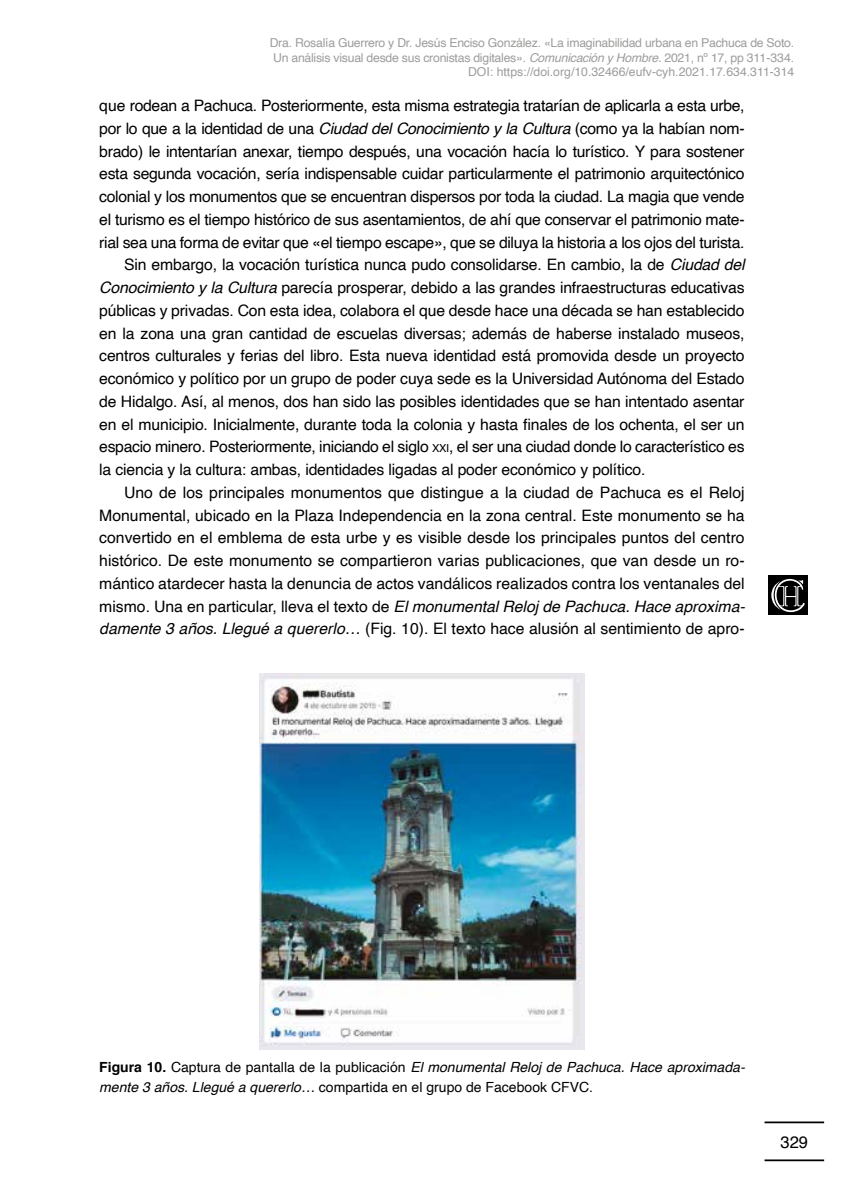
<style>
.page{position:relative;width:844px;height:1191px;background:#fff}
.page>*{position:absolute;margin:0;border:0;box-sizing:border-box;transform-origin:0 0}
.t1{font:16.62px "Helvetica";color:#000}
.t2{font:15.75px "Helvetica";letter-spacing:-.01em;color:#000}
.t3{font:italic 15.75px "Helvetica";color:#000}
.t4{font:italic 14px/19.2px "Helvetica";color:#000}
.t5{font:12.25px/14.7px "Helvetica";letter-spacing:-.02em;color:#9d9d9c;text-align:right}
.s1{font-style:italic}
.s2{font-size:11.03px}
.s3{font-style:normal}
.s4{font-weight:700;font-style:normal}
</style>
<div class="page">
<div style="left:768px;top:575px;width:39px;height:40px;background:#000"></div>
<svg style="left:771px;top:579px;width:33px;height:33px"></svg>
<hr style="left:764px;top:1159px;width:59px;height:2px;background:#000">
<hr style="left:764px;top:1121px;width:59px;height:2px;background:#000">
<img style="left:259px;top:673px;width:325px;height:376px">
<p class="t5" style="left:270px;top:36px;width:526px">Dra. Rosalía Guerrero y Dr. Jesús Enciso González. «La imaginabilidad urbana en Pachuca de Soto.<br>Un análisis visual desde sus cronistas digitales». <span class="s1">Comunicación y Hombre.</span> 2021, nº 17, pp 311-334.<br>DOI: https://doi.org/10.32466/eufv-cyh.2021.17.634.311-314</p>
<p class="t2" style="left:99px;top:93px;width:646px">que rodean a Pachuca. Posteriormente, esta misma estrategia tratarían de aplicarla a esta urbe,</p>
<p class="t2" style="left:99px;top:116px;width:646px">por lo que a la identidad de una <span class="s1">Ciudad del Conocimiento y la Cultura</span> (como ya la habían nom-</p>
<p class="t2" style="left:99px;top:139px;width:646px">brado) le intentarían anexar, tiempo después, una vocación hacía lo turístico. Y para sostener</p>
<p class="t2" style="left:99px;top:162px;width:646px">esta segunda vocación, sería indispensable cuidar particularmente el patrimonio arquitectónico</p>
<p class="t2" style="left:99px;top:184px;width:646px">colonial y los monumentos que se encuentran dispersos por toda la ciudad. La magia que vende</p>
<p class="t2" style="left:99px;top:207px;width:646px">el turismo es el tiempo histórico de sus asentamientos, de ahí que conservar el patrimonio mate-</p>
<p class="t2" style="left:99px;top:230px;width:646px">rial sea una forma de evitar que «el tiempo escape», que se diluya la historia a los ojos del turista.</p>
<p class="t2" style="left:124px;top:253px;width:622px">Sin embargo, la vocación turística nunca pudo consolidarse. En cambio, la de <span class="s1">Ciudad del</span></p>
<p class="t2" style="left:99px;top:275px;width:646px"><span class="s1">Conocimiento y la Cultura</span> parecía prosperar, debido a las grandes infraestructuras educativas</p>
<p class="t2" style="left:99px;top:298px;width:646px">públicas y privadas. Con esta idea, colabora el que desde hace una década se han establecido</p>
<p class="t2" style="left:99px;top:321px;width:646px">en la zona una gran cantidad de escuelas diversas; además de haberse instalado museos,</p>
<p class="t2" style="left:99px;top:344px;width:646px">centros culturales y ferias del libro. Esta nueva identidad está promovida desde un proyecto</p>
<p class="t2" style="left:99px;top:366px;width:646px">económico y político por un grupo de poder cuya sede es la Universidad Autónoma del Estado</p>
<p class="t2" style="left:99px;top:389px;width:646px">de Hidalgo. Así, al menos, dos han sido las posibles identidades que se han intentado asentar</p>
<p class="t2" style="left:99px;top:412px;width:646px">en el municipio. Inicialmente, durante toda la colonia y hasta finales de los ochenta, el ser un</p>
<p class="t2" style="left:99px;top:434px;width:646px">espacio minero. Posteriormente, iniciando el siglo <span class="s2">xxi</span>, el ser una ciudad donde lo característico es</p>
<p class="t2" style="left:99px;top:457px;width:547px">la ciencia y la cultura: ambas, identidades ligadas al poder económico y político.</p>
<p class="t2" style="left:124px;top:480px;width:622px">Uno de los principales monumentos que distingue a la ciudad de Pachuca es el Reloj</p>
<p class="t2" style="left:99px;top:503px;width:646px">Monumental, ubicado en la Plaza Independencia en la zona central. Este monumento se ha</p>
<p class="t2" style="left:99px;top:526px;width:646px">convertido en el emblema de esta urbe y es visible desde los principales puntos del centro</p>
<p class="t2" style="left:99px;top:548px;width:646px">histórico. De este monumento se compartieron varias publicaciones, que van desde un ro-</p>
<p class="t2" style="left:99px;top:571px;width:646px">mántico atardecer hasta la denuncia de actos vandálicos realizados contra los ventanales del</p>
<p class="t3" style="left:99px;top:594px;width:647px"><span class="s3">mismo. Una en particular, lleva el texto de</span> El monumental Reloj de Pachuca. Hace aproxima-</p>
<p class="t2" style="left:99px;top:617px;width:646px"><span class="s1">damente 3 años. Llegué a quererlo…</span> (Fig. 10). El texto hace alusión al sentimiento de apro-</p>
<p class="t4" style="left:99px;top:1058px;width:647px"><span class="s4">Figura 10.</span> <span class="s3">Captura de pantalla de la publicación</span> El monumental Reloj de Pachuca. Hace aproximada&shy;mente 3 años. Llegué a quererlo… <span class="s3">compartida en el grupo de Facebook CFVC.</span></p>
<p class="t1" style="left:780px;top:1129px;width:29px">329</p>
</div>
